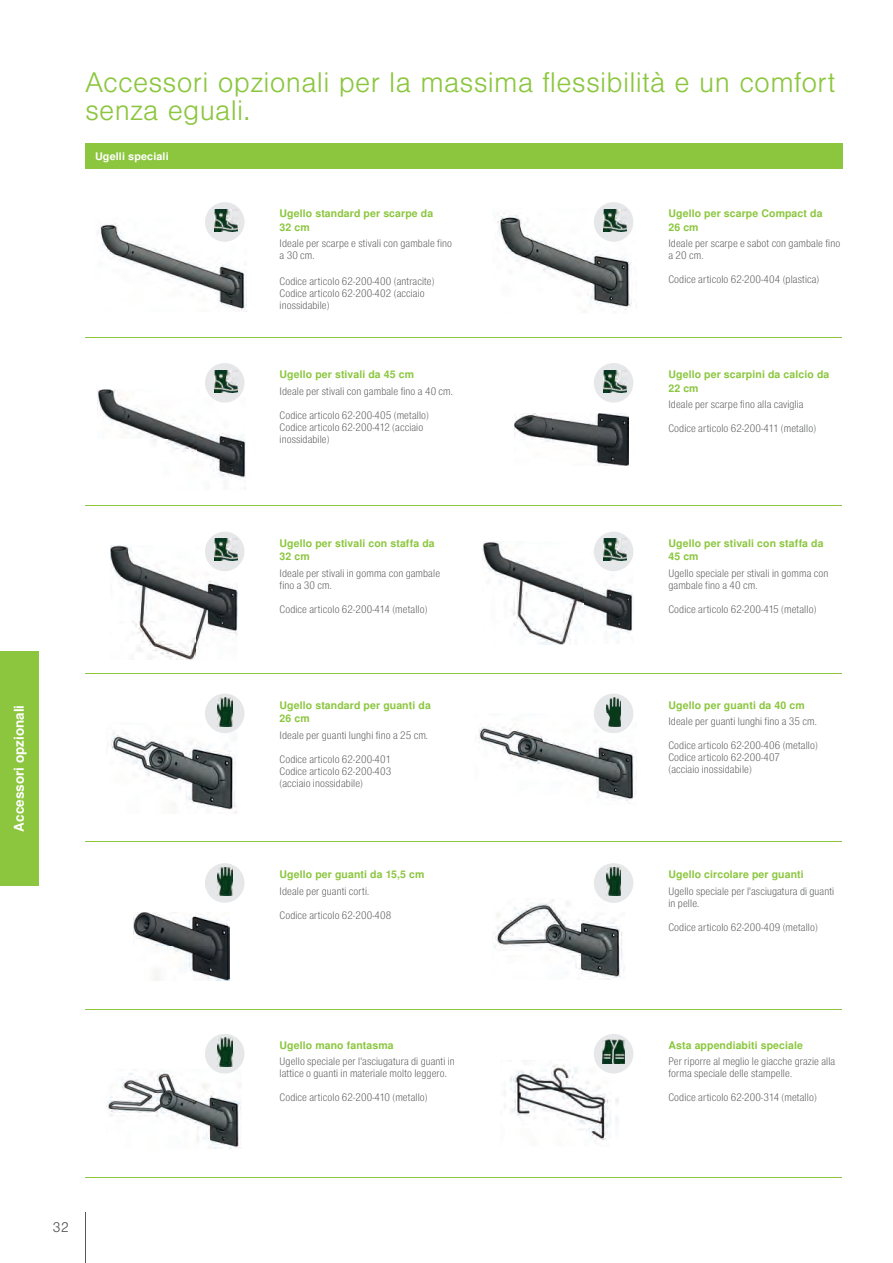
<style>
.page{position:relative;width:893px;height:1263px;background:#fff}
.page>*{position:absolute;margin:0;border:0;box-sizing:border-box;transform-origin:0 0}
.t1{font:300 27px/28.5px "Nimbus San LOT";letter-spacing:.01em;color:#8bc63e}
.t2{font:700 13.5px "Nimbus San LOT";color:#fff}
.t3{font:300 13.5px "Nimbus San LOT";color:#57585a}
.t4{font:10.5px/12px "Nimbus San LOT Lig Con";letter-spacing:.01em;color:#57585a}
.t5{font:700 10.5px/13.5px "Nimbus San LOT";letter-spacing:.01em;color:#8bc63e}
.t6{font:700 10.5px "Nimbus San LOT";letter-spacing:.01em;color:#fff}
</style>
<div class="page">
<hr style="left:85px;top:1212px;width:1px;height:51px;background:#57585a">
<div style="left:0;top:651px;width:38px;height:234px;background:#8bc63e"></div>
<img style="left:108px;top:724px;width:129px;height:90px">
<img style="left:483px;top:542px;width:150px;height:102px">
<img style="left:97px;top:389px;width:149px;height:101px">
<img style="left:98px;top:219px;width:149px;height:93px">
<img style="left:110px;top:546px;width:127px;height:114px">
<img style="left:497px;top:210px;width:140px;height:100px">
<div style="left:205px;top:202px;width:39px;height:40px;background:#e6e7e9;border-radius:50%"></div>
<img style="left:215px;top:209px;width:22px;height:22px">
<div style="left:205px;top:363px;width:39px;height:40px;background:#e6e7e9;border-radius:50%"></div>
<img style="left:215px;top:370px;width:22px;height:22px">
<div style="left:205px;top:532px;width:39px;height:39px;background:#e6e7e9;border-radius:50%"></div>
<img style="left:215px;top:539px;width:22px;height:22px">
<div style="left:594px;top:202px;width:39px;height:40px;background:#e6e7e9;border-radius:50%"></div>
<img style="left:604px;top:209px;width:22px;height:22px">
<div style="left:594px;top:363px;width:39px;height:40px;background:#e6e7e9;border-radius:50%"></div>
<img style="left:604px;top:370px;width:22px;height:22px">
<div style="left:594px;top:532px;width:39px;height:39px;background:#e6e7e9;border-radius:50%"></div>
<img style="left:604px;top:539px;width:22px;height:22px">
<div style="left:205px;top:693px;width:39px;height:40px;background:#e6e7e9;border-radius:50%"></div>
<img style="left:217px;top:697px;width:15px;height:29px">
<div style="left:205px;top:863px;width:39px;height:40px;background:#e6e7e9;border-radius:50%"></div>
<img style="left:217px;top:867px;width:15px;height:29px">
<div style="left:205px;top:1034px;width:39px;height:39px;background:#e6e7e9;border-radius:50%"></div>
<img style="left:217px;top:1038px;width:15px;height:28px">
<div style="left:594px;top:863px;width:39px;height:40px;background:#e6e7e9;border-radius:50%"></div>
<img style="left:606px;top:867px;width:15px;height:29px">
<div style="left:594px;top:1034px;width:39px;height:39px;background:#e6e7e9;border-radius:50%"></div>
<img style="left:602px;top:1039px;width:23px;height:25px">
<img style="left:514px;top:414px;width:115px;height:52px">
<div style="left:85px;top:144px;width:757px;height:25px;background:#8bc63e"></div>
<hr style="left:85px;top:337px;width:757px;height:1px;background:#8bc63e">
<hr style="left:85px;top:505px;width:757px;height:1px;background:#8bc63e">
<hr style="left:85px;top:673px;width:757px;height:1px;background:#8bc63e">
<hr style="left:85px;top:841px;width:757px;height:1px;background:#8bc63e">
<hr style="left:85px;top:1009px;width:757px;height:1px;background:#8bc63e">
<hr style="left:85px;top:1177px;width:757px;height:1px;background:#8bc63e">
<img style="left:134px;top:912px;width:95px;height:68px">
<div style="left:594px;top:693px;width:39px;height:40px;background:#e6e7e9;border-radius:50%"></div>
<img style="left:606px;top:697px;width:15px;height:16px">
<img style="left:478px;top:713px;width:159px;height:88px">
<img style="left:594px;top:713px;width:39px;height:20px">
<img style="left:493px;top:899px;width:132px;height:80px">
<img style="left:601px;top:899px;width:24px;height:4px">
<img style="left:504px;top:1060px;width:115px;height:82px">
<img style="left:595px;top:1060px;width:24px;height:13px">
<img style="left:602px;top:1060px;width:17px;height:4px">
<img style="left:106px;top:1069px;width:135px;height:80px">
<img style="left:212px;top:1069px;width:25px;height:4px">
<p class="t2" style="left:11px;top:831px;width:128px;rotate:-90deg">Accessori opzionali</p>
<h1 class="t1" style="left:85px;top:69px;width:752px">Accessori opzionali per la massima flessibilità e un comfort senza eguali.</h1>
<p class="t6" style="left:95px;top:150px;width:75px">Ugelli speciali</p>
<p class="t5" style="left:280px;top:207px;width:155px">Ugello standard per scarpe da<br>32 cm</p>
<p class="t4" style="left:280px;top:238px;width:174px">Ideale per scarpe e stivali con gambale fino a 30 cm.</p>
<p class="t4" style="left:280px;top:275px;width:156px">Codice articolo 62-200-400 (antracite)<br>Codice articolo 62-200-402 (acciaio inossidabile)</p>
<p class="t5" style="left:280px;top:368px;width:136px">Ugello per stivali da 45 cm</p>
<p class="t4" style="left:280px;top:385px;width:175px">Ideale per stivali con gambale fino a 40 cm.</p>
<p class="t4" style="left:280px;top:409px;width:151px">Codice articolo 62-200-405 (metallo)<br>Codice articolo 62-200-412 (acciaio inossidabile)</p>
<p class="t5" style="left:280px;top:537px;width:157px">Ugello per stivali con staffa da<br>32 cm</p>
<p class="t4" style="left:280px;top:567px;width:162px">Ideale per stivali in gomma con gambale fino a 30 cm.</p>
<p class="t4" style="left:280px;top:603px;width:150px">Codice articolo 62-200-414 (metallo)</p>
<p class="t5" style="left:280px;top:698px;width:153px">Ugello standard per guanti da<br>26 cm</p>
<p class="t4" style="left:280px;top:729px;width:150px">Ideale per guanti lunghi fino a 25 cm.</p>
<p class="t4" style="left:280px;top:753px;width:113px;text-align:justify">Codice articolo 62-200-401<br>Codice articolo 62-200-403 (acciaio inossidabile)</p>
<p class="t5" style="left:280px;top:868px;width:146px">Ugello per guanti da 15,5 cm</p>
<p class="t4" style="left:280px;top:885px;width:91px">Ideale per guanti corti.</p>
<p class="t4" style="left:280px;top:909px;width:113px">Codice articolo 62-200-408</p>
<p class="t5" style="left:280px;top:1039px;width:116px">Ugello mano fantasma</p>
<p class="t4" style="left:280px;top:1055px;width:177px">Ugello speciale per l'asciugatura di guanti in lattice o guanti in materiale molto leggero.</p>
<p class="t4" style="left:280px;top:1091px;width:150px">Codice articolo 62-200-410 (metallo)</p>
<p class="t5" style="left:668px;top:207px;width:156px">Ugello per scarpe Compact da<br>26 cm</p>
<p class="t4" style="left:668px;top:238px;width:173px">Ideale per scarpe e sabot con gambale fino a 20 cm.</p>
<p class="t4" style="left:668px;top:274px;width:152px">Codice articolo 62-200-404 (plastica)</p>
<p class="t5" style="left:668px;top:368px;width:162px">Ugello per scarpini da calcio da<br>22 cm</p>
<p class="t4" style="left:668px;top:398px;width:137px">Ideale per scarpe fino alla caviglia</p>
<p class="t4" style="left:668px;top:422px;width:149px">Codice articolo 62-200-411 (metallo)</p>
<p class="t5" style="left:668px;top:537px;width:157px">Ugello per stivali con staffa da<br>45 cm</p>
<p class="t4" style="left:668px;top:567px;width:162px">Ugello speciale per stivali in gomma con gambale fino a 40 cm.</p>
<p class="t4" style="left:668px;top:603px;width:150px">Codice articolo 62-200-415 (metallo)</p>
<p class="t5" style="left:668px;top:698px;width:138px">Ugello per guanti da 40 cm</p>
<p class="t4" style="left:668px;top:715px;width:150px">Ideale per guanti lunghi fino a 35 cm.</p>
<p class="t4" style="left:668px;top:739px;width:151px">Codice articolo 62-200-406 (metallo)<br>Codice articolo 62-200-407<br>(acciaio inossidabile)</p>
<p class="t5" style="left:668px;top:868px;width:137px">Ugello circolare per guanti</p>
<p class="t4" style="left:668px;top:885px;width:167px">Ugello speciale per l'asciugatura di guanti in pelle.</p>
<p class="t4" style="left:668px;top:921px;width:151px">Codice articolo 62-200-409 (metallo)</p>
<p class="t5" style="left:668px;top:1039px;width:136px">Asta appendiabiti speciale</p>
<p class="t4" style="left:668px;top:1055px;width:168px">Per riporre al meglio le giacche grazie alla forma speciale delle stampelle.</p>
<p class="t4" style="left:668px;top:1091px;width:150px">Codice articolo 62-200-314 (metallo)</p>
<p class="t3" style="left:53px;top:1219px;width:18px">32</p>
</div>
